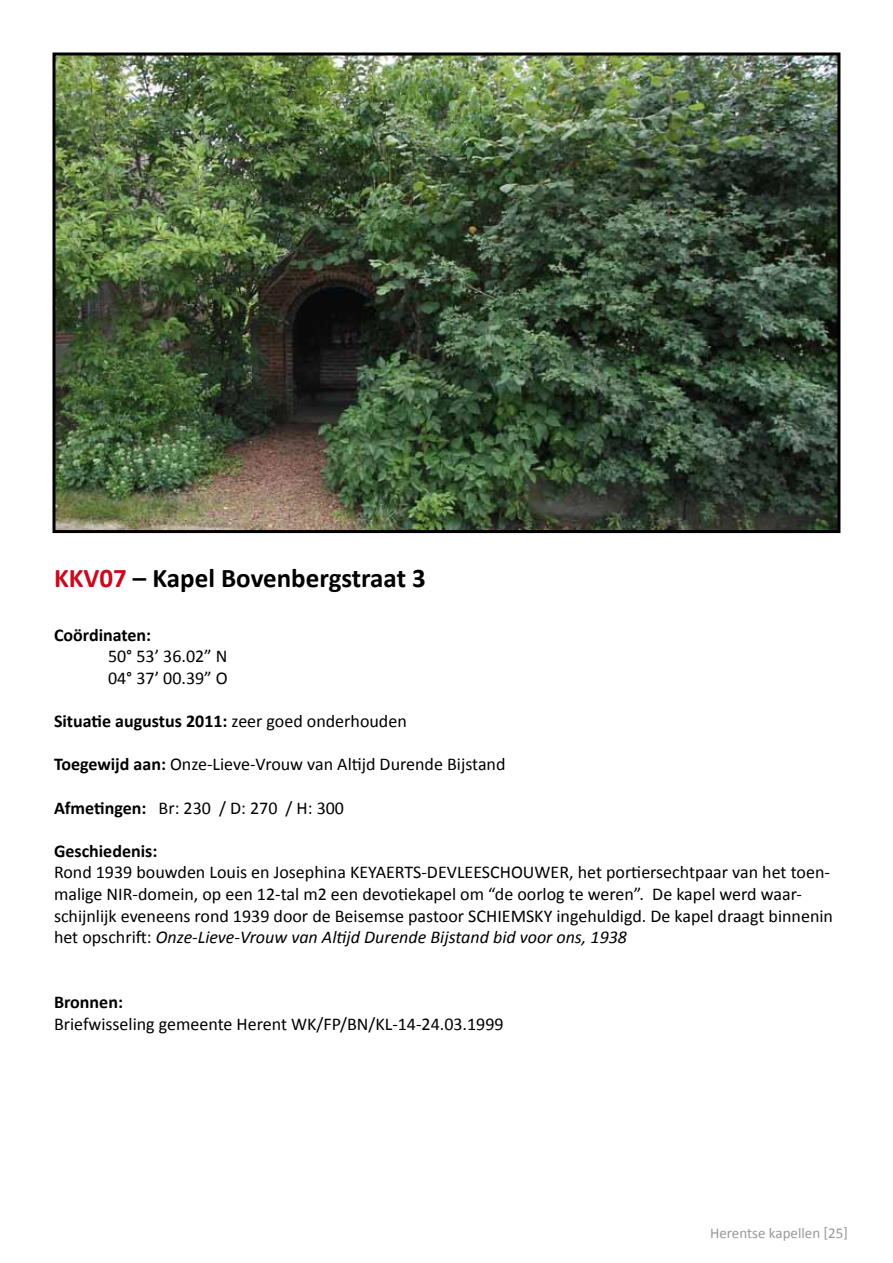
<style>
.page{position:relative;width:893px;height:1263px;background:#fff}
.page>*{position:absolute;margin:0;border:0;box-sizing:border-box;transform-origin:0 0}
.t1{font:700 27px "Calibri";color:#000}
.t2{font:18px/21.6px "Calibri";color:#000}
.t3{font:700 18px "Calibri";color:#000}
.t4{font:15px "Calibri";color:#98999b}
.s1{color:#cd071e}
.s2{font-weight:400}
.s3{font-weight:700}
.s4{font-style:italic}
</style>
<div class="page">
<img style="left:56px;top:56px;width:780px;height:473px">
<div style="left:52px;top:52px;width:788px;height:481px;border:3px solid #000"></div>
<h1 class="t1" style="left:54px;top:561px;width:373px"><span class="s1">KKV07</span> – Kapel Bovenbergstraat 3</h1>
<p class="t3" style="left:54px;top:624px;width:99px">Coördinaten:</p>
<p class="t2" style="left:108px;top:645px;width:121px">50° 53’ 36.02” N<br>04° 37’ 00.39” O</p>
<p class="t3" style="left:54px;top:710px;width:354px">Situatie augustus 2011: <span class="s2">zeer goed onderhouden</span></p>
<p class="t2" style="left:54px;top:753px;width:453px"><span class="s3">Toegewijd aan:</span> Onze-Lieve-Vrouw van Altijd Durende Bijstand</p>
<p class="t2" style="left:54px;top:796px;width:292px"><span class="s3">Afmetingen:</span> Br: 230 / D: 270 / H: 300</p>
<p class="t3" style="left:54px;top:840px;width:105px">Geschiedenis:</p>
<p class="t2" style="left:54px;top:861px;width:780px">Rond 1939 bouwden Louis en Josephina KEYAERTS-DEVLEESCHOUWER, het portiersechtpaar van het toen&shy;malige NIR-domein, op een 12-tal m2 een devotiekapel om “de oorlog te weren”. De kapel werd waar&shy;schijnlijk eveneens rond 1939 door de Beisemse pastoor SCHIEMSKY ingehuldigd. De kapel draagt binnenin het opschrift: <span class="s4">Onze-Lieve-Vrouw van Altijd Durende Bijstand bid voor ons, 1938</span></p>
<p class="t3" style="left:54px;top:991px;width:70px">Bronnen:</p>
<p class="t2" style="left:54px;top:1012px;width:451px">Briefwisseling gemeente Herent WK/FP/BN/KL-14-24.03.1999</p>
<p class="t4" style="left:710px;top:1224px;width:139px">Herentse kapellen [25]</p>
</div>
